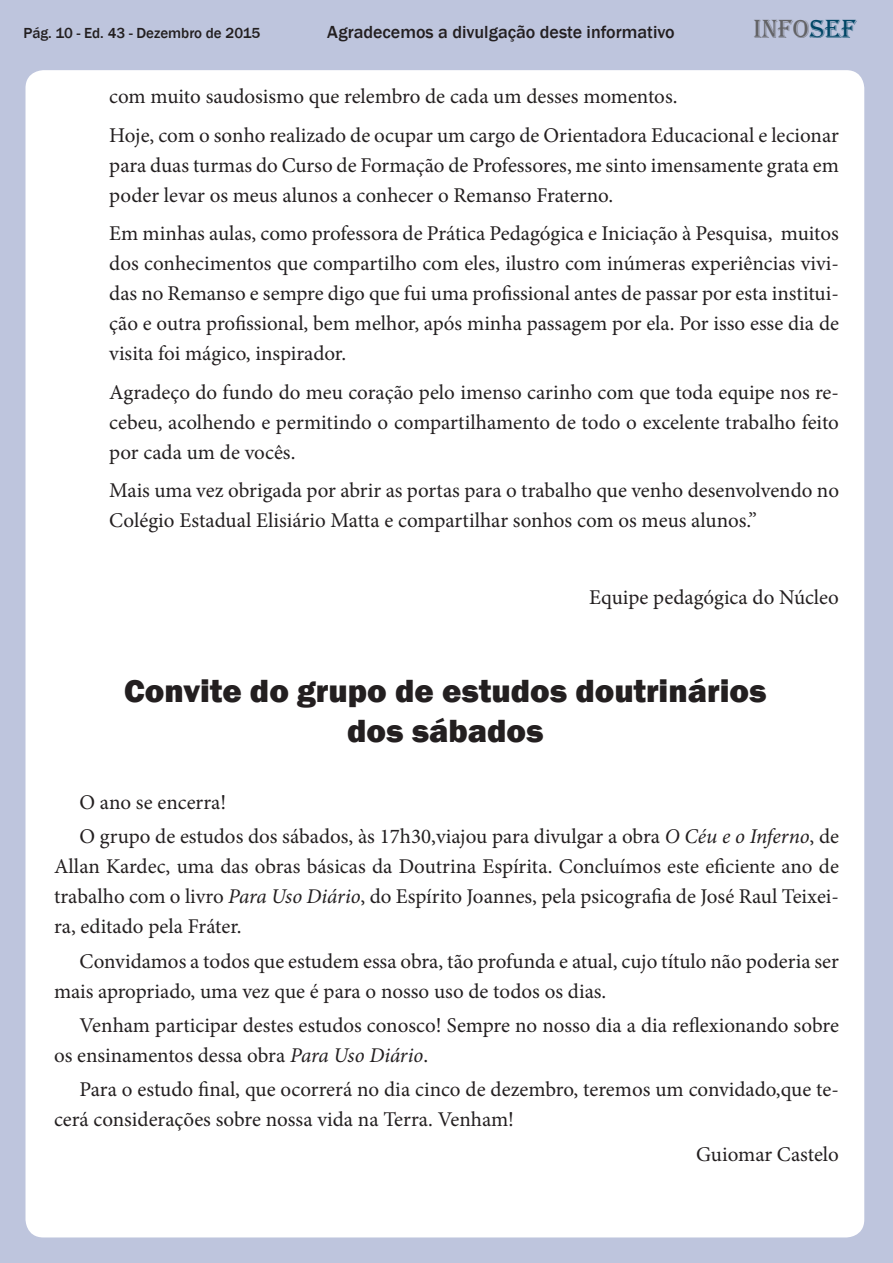
<style>
.page{position:relative;width:893px;height:1263px;background:#bec5dd}
.page>*{position:absolute;margin:0;border:0;box-sizing:border-box;transform-origin:0 0}
.t1{font:800 33px/39.6px "Franklin Gothic";color:#231f20;text-align:center}
.t2{font:27px "Algerian";color:#636366}
.t3{font:21px/30px "Minion Pro";color:#231f20}
.t4{font:500 18px "Franklin Gothic";color:#231f20}
.t5{font:500 15px "Franklin Gothic";color:#231f20}
.s1{color:#024766}
.s2{font-style:italic}
</style>
<div class="page">
<div style="left:26px;top:70px;width:838px;height:1167px;background:#fff;border-radius:18px"></div>
<p class="t5" style="left:23px;top:23px;width:238px">Pág. 10 - Ed. 43 - Dezembro de 2015</p>
<p class="t4" style="left:327px;top:21px;width:349px">Agradecemos a divulgação deste informativo</p>
<p class="t2" style="left:753px;top:14px;width:104px">INFO<span class="s1">SEF</span></p>
<p class="t3" style="left:109px;top:77px;width:731px;line-height:38.5px">com muito saudosismo que relembro de cada um desses momentos.<br>Hoje, com o sonho realizado de ocupar um cargo de Orientadora Educacional e lecionar</p>
<p class="t3" style="left:109px;top:150px;width:731px">para duas turmas do Curso de Formação de Professores, me sinto imensamente grata em poder levar os meus alunos a conhecer o Remanso Fraterno.</p>
<p class="t3" style="left:109px;top:219px;width:731px;text-align:justify">Em minhas aulas, como professora de Prática Pedagógica e Iniciação à Pesquisa, muitos dos conhecimentos que compartilho com eles, ilustro com inúmeras experiências vivi&shy;das no Remanso e sempre digo que fui uma profissional antes de passar por esta institui&shy;ção e outra profissional, bem melhor, após minha passagem por ela. Por isso esse dia de visita foi mágico, inspirador.</p>
<p class="t3" style="left:109px;top:377px;width:731px;text-align:justify">Agradeço do fundo do meu coração pelo imenso carinho com que toda equipe nos re&shy;cebeu, acolhendo e permitindo o compartilhamento de todo o excelente trabalho feito por cada um de vocês.</p>
<p class="t3" style="left:109px;top:476px;width:731px">Mais uma vez obrigada por abrir as portas para o trabalho que venho desenvolvendo no<br>Colégio Estadual Elisiário Matta e compartilhar sonhos com os meus alunos.”</p>
<p class="t3" style="left:589px;top:583px;width:251px">Equipe pedagógica do Núcleo</p>
<h1 class="t1" style="left:124px;top:671px;width:644px">Convite do grupo de estudos doutrinários dos sábados</h1>
<p class="t3" style="left:80px;top:785px;width:761px;line-height:34.2px">O ano se encerra!<br>O grupo de estudos dos sábados, às 17h30,viajou para divulgar a obra <span class="s2">O Céu e o Inferno</span>, de</p>
<p class="t3" style="left:54px;top:852px;width:786px;text-align:justify">Allan Kardec, uma das obras básicas da Doutrina Espírita. Concluímos este eficiente ano de trabalho com o livro <span class="s2">Para Uso Diário</span>, do Espírito Joannes, pela psicografia de José Raul Teixei&shy;ra, editado pela Fráter.</p>
<p class="t3" style="left:54px;top:946px;width:786px;text-indent:26px">Convidamos a todos que estudem essa obra, tão profunda e atual, cujo título não poderia ser mais apropriado, uma vez que é para o nosso uso de todos os dias.</p>
<p class="t3" style="left:54px;top:1010px;width:786px;text-indent:26px">Venham participar destes estudos conosco! Sempre no nosso dia a dia reflexionando sobre os ensinamentos dessa obra <span class="s2">Para Uso Diário</span>.</p>
<p class="t3" style="left:54px;top:1075px;width:786px;text-indent:26px">Para o estudo final, que ocorrerá no dia cinco de dezembro, teremos um convidado,que te&shy;cerá considerações sobre nossa vida na Terra. Venham!</p>
<p class="t3" style="left:696px;top:1139px;width:144px">Guiomar Castelo</p>
</div>
